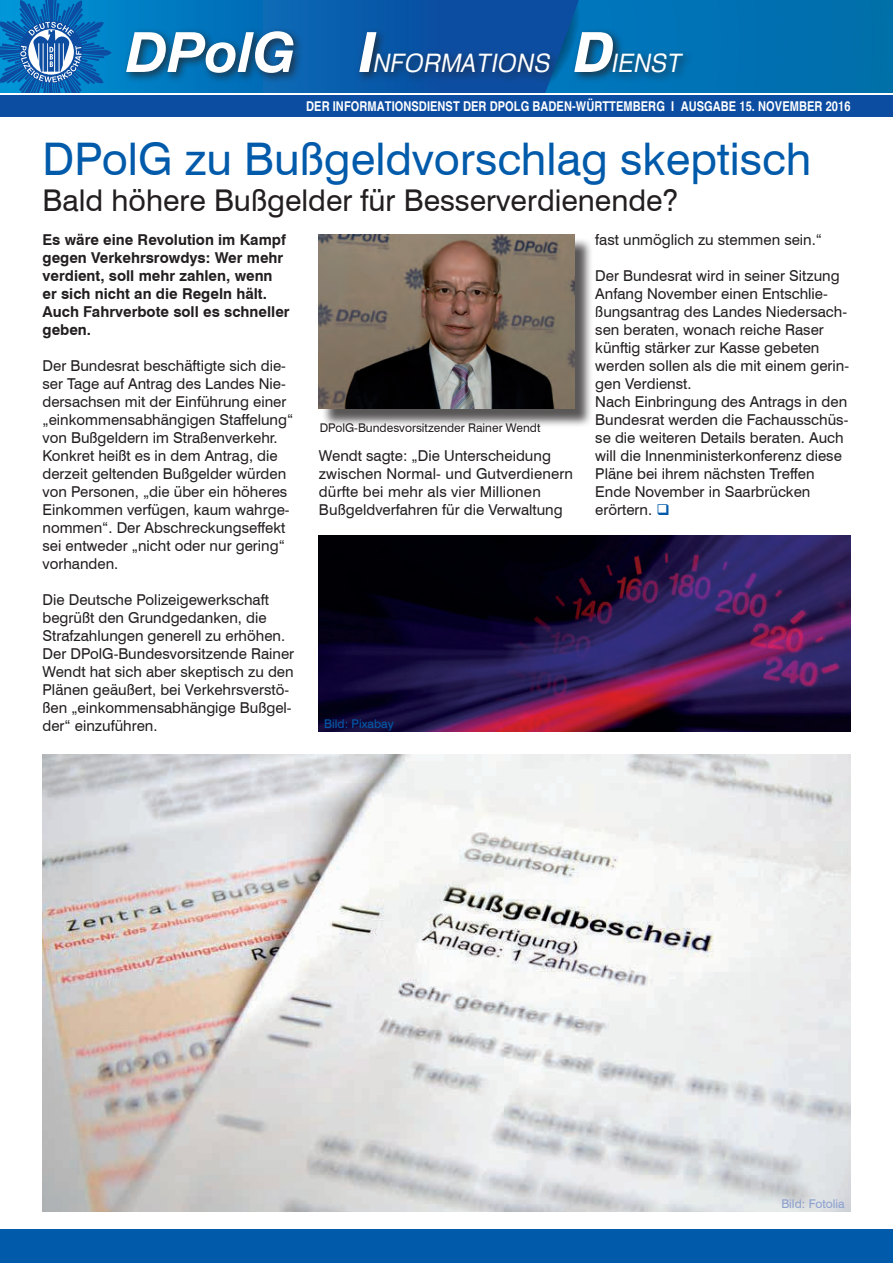
<style>
.page{position:relative;width:893px;height:1263px;background:#fff}
.page>*{position:absolute;margin:0;border:0;box-sizing:border-box;transform-origin:0 0}
.t1{font:45px "Swiss 721 BT";color:#015aaa}
.t2{font:30px "Swiss 721 BT";color:#231f20}
.t3{font:italic 25.5px "Heldustry FT";letter-spacing:.04em;color:#fff;scale:.92 1}
.t4{font:15px/18px "Swiss 721 BT";color:#231f20}
.t5{font:700 15px/18px "Swiss 721 BT";color:#231f20}
.t6{font:700 condensed 13.5px "Helvetica";letter-spacing:.005em;color:#fff}
.t7{font:12px "Swiss 721 BT";color:#231f20}
.t8{font:12px "Swiss 721 BT";color:#015aaa}
.t9{font:12px "Swiss 721 BT";color:#8ba0ce}
.s1{font-weight:900;font-size:55.5px}
.s2{color:#015aaa}
</style>
<div class="page">
<div style="left:0;top:1229px;width:893px;height:34px;background:#015aaa"></div>
<div style="left:0;top:0;width:893px;height:94px;background:#0070b1"></div>
<svg style="left:112px;top:0;width:471px;height:94px"></svg>
<svg style="left:0;top:0;width:112px;height:94px;background:#237bbe"></svg>
<div style="left:122px;top:27px;width:182px;height:57px;background:#231f20;opacity:.75"></div>
<svg style="left:126px;top:31px;width:167px;height:42px"></svg>
<div style="left:0;top:95px;width:893px;height:21px;background:#0d4da1"></div>
<div style="left:355px;top:27px;width:338px;height:56px;background:#231f20;opacity:.75"></div>
<img style="left:43px;top:755px;width:807px;height:457px">
<div style="left:321px;top:237px;width:272px;height:190px;background:#231f20;opacity:.75"></div>
<img style="left:319px;top:235px;width:255px;height:174px">
<img style="left:319px;top:536px;width:531px;height:195px">
<h3 class="t3" style="left:355px;top:48px;width:355px"><span class="s1">I</span>NFORMATIONS <span class="s1">D</span>IENST</h3>
<p class="t6" style="left:306px;top:98px;width:546px">DER INFORMATIONSDIENST DER DPOLG BADEN-WÜRTTEMBERG I AUSGABE 15. NOVEMBER 2016</p>
<h1 class="t1" style="left:43px;top:131px;width:770px">DPolG zu Bußgeldvorschlag skeptisch</h1>
<h2 class="t2" style="left:43px;top:182px;width:637px">Bald höhere Bußgelder für Besserverdienende?</h2>
<p class="t5" style="left:43px;top:231px;width:249px">Es wäre eine Revolution im Kampf gegen Verkehrsrowdys: Wer mehr verdient, soll mehr zahlen, wenn er sich nicht an die Regeln hält.<br>Auch Fahrverbote soll es schneller geben.</p>
<p class="t4" style="left:43px;top:357px;width:252px">Der Bundesrat beschäftigte sich die&shy;ser Tage auf Antrag des Landes Nie&shy;dersachsen mit der Einführung einer „einkommensabhängigen Staffelung“ von Bußgeldern im Straßenverkehr.<br>Konkret heißt es in dem Antrag, die derzeit geltenden Bußgelder würden von Personen, „die über ein höheres Einkommen verfügen, kaum wahrge&shy;nommen“. Der Abschreckungseffekt sei entweder „nicht oder nur gering“ vorhanden.</p>
<p class="t4" style="left:43px;top:591px;width:253px">Die Deutsche Polizeigewerkschaft begrüßt den Grundgedanken, die Strafzahlungen generell zu erhöhen.<br>Der DPolG-Bundesvorsitzende Rainer Wendt hat sich aber skeptisch zu den Plänen geäußert, bei Verkehrsverstö&shy;ßen „einkommensabhängige Bußgel&shy;der“ einzuführen.</p>
<p class="t7" style="left:320px;top:421px;width:222px">DPolG-Bundesvorsitzender Rainer Wendt</p>
<p class="t4" style="left:319px;top:447px;width:256px">Wendt sagte: „Die Unterscheidung zwischen Normal- und Gutverdienern dürfte bei mehr als vier Millionen Bußgeldverfahren für die Verwaltung</p>
<p class="t4" style="left:595px;top:231px;width:228px">fast unmöglich zu stemmen sein.“</p>
<p class="t4" style="left:595px;top:267px;width:255px">Der Bundesrat wird in seiner Sitzung<br>Anfang November einen Entschlie&shy;ßungsantrag des Landes Niedersach&shy;sen beraten, wonach reiche Raser künftig stärker zur Kasse gebeten werden sollen als die mit einem gerin&shy;gen Verdienst.<br>Nach Einbringung des Antrags in den<br>Bundesrat werden die Fachausschüs&shy;se die weiteren Details beraten. Auch will die Innenministerkonferenz diese<br>Pläne bei ihrem nächsten Treffen<br>Ende November in Saarbrücken erörtern. <span class="s2">❑</span></p>
<p class="t8" style="left:324px;top:717px;width:71px">Bild: Pixabay</p>
<p class="t9" style="left:781px;top:1197px;width:65px">Bild: Fotolia</p>
</div>
